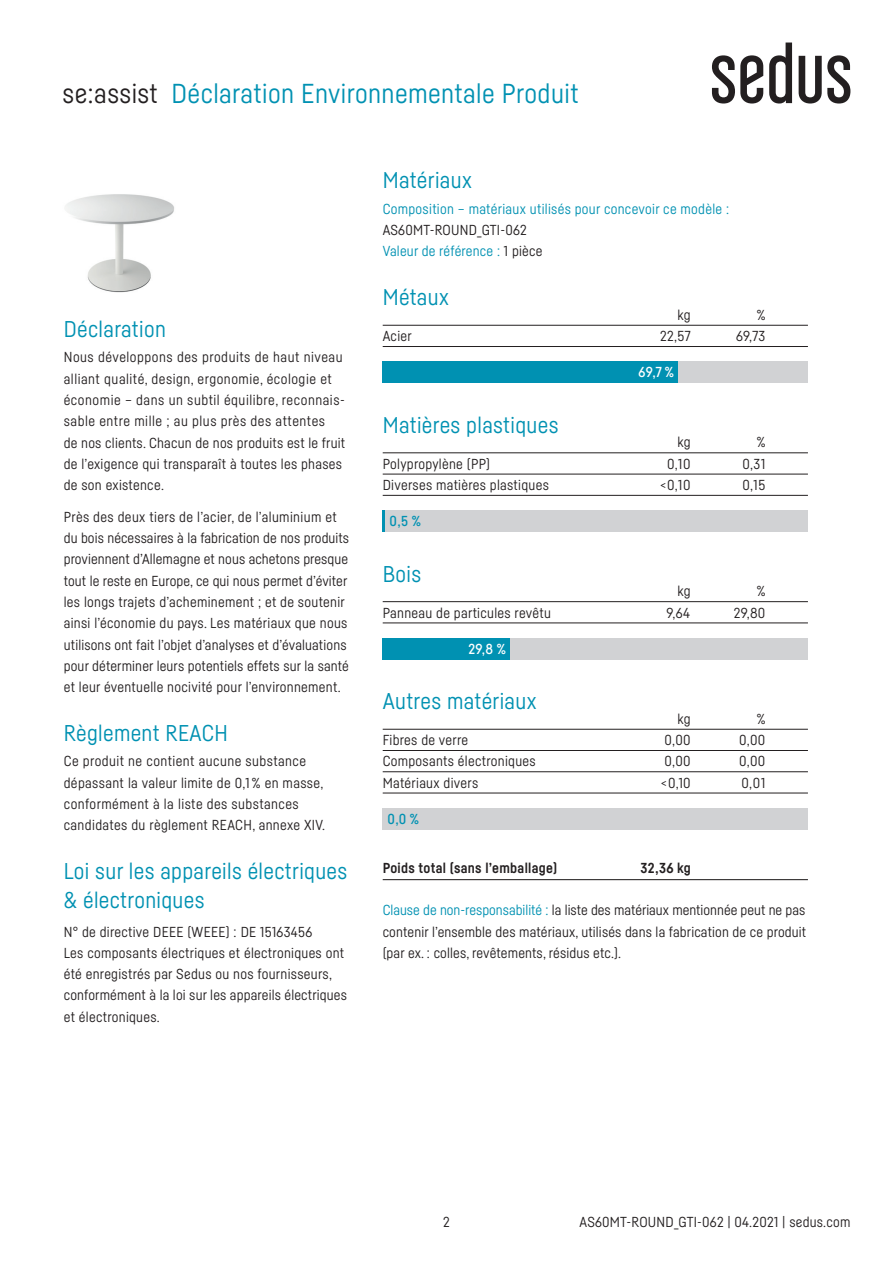
<style>
.page{position:relative;width:893px;height:1263px;background:#fff}
.page>*{position:absolute;margin:0;border:0;box-sizing:border-box;transform-origin:0 0}
.t1{font:27px "Sedus Sans";letter-spacing:.015em;color:#0091b2}
.t2{font:22.5px/28.5px "Sedus Sans";letter-spacing:.015em;color:#0091b2}
.t3{font:14.25px/21.3px "Sedus Sans";letter-spacing:.02em;color:#231f20}
.t4{font:14.25px "Sedus Sans";letter-spacing:.02em;color:#0091b2}
.t5{font:700 14.25px "Sedus Sans";letter-spacing:.02em;color:#231f20}
.t6{font:500 14.25px "Sedus Sans";color:#fff}
.t7{font:500 14.25px "Sedus Sans";color:#0091b2}
.s1{color:#231f20}
.s2{color:#0091b2}
</style>
<div class="page">
<svg style="left:712px;top:55px;width:51px;height:49px"></svg>
<svg style="left:769px;top:43px;width:23px;height:61px"></svg>
<svg style="left:799px;top:55px;width:51px;height:49px"></svg>
<img style="left:65px;top:194px;width:109px;height:99px">
<hr style="left:383px;top:325px;width:425px;height:1px;background:#231f20">
<hr style="left:383px;top:346px;width:425px;height:1px;background:#231f20">
<hr style="left:383px;top:453px;width:425px;height:1px;background:#231f20">
<hr style="left:383px;top:474px;width:425px;height:1px;background:#231f20">
<hr style="left:383px;top:495px;width:425px;height:1px;background:#231f20">
<div style="left:383px;top:361px;width:425px;height:22px;background:#d1d2d4"></div>
<div style="left:383px;top:510px;width:425px;height:21px;background:#d1d2d4"></div>
<div style="left:383px;top:361px;width:295px;height:22px;background:#0091b2"></div>
<hr style="left:383px;top:510px;width:2px;height:21px;background:#0091b2">
<hr style="left:383px;top:729px;width:425px;height:1px;background:#231f20">
<hr style="left:383px;top:750px;width:425px;height:1px;background:#231f20">
<hr style="left:383px;top:771px;width:425px;height:1px;background:#231f20">
<hr style="left:383px;top:793px;width:425px;height:1px;background:#231f20">
<div style="left:383px;top:808px;width:425px;height:21px;background:#d1d2d4"></div>
<hr style="left:383px;top:879px;width:425px;height:1px;background:#231f20">
<hr style="left:383px;top:601px;width:425px;height:1px;background:#231f20">
<hr style="left:383px;top:623px;width:425px;height:1px;background:#231f20">
<div style="left:383px;top:638px;width:425px;height:21px;background:#d1d2d4"></div>
<div style="left:383px;top:638px;width:127px;height:21px;background:#0091b2"></div>
<h1 class="t1" style="left:63px;top:77px;width:518px"><span class="s1">se:assist</span> Déclaration Environnementale Produit</h1>
<h2 class="t2" style="left:383px;top:166px;width:91px">Matériaux</h2>
<p class="t4" style="left:383px;top:200px;width:348px">Composition – matériaux utilisés pour concevoir ce modèle :</p>
<p class="t3" style="left:383px;top:219px;width:161px">AS60MT-ROUND_GTI-062<br><span class="s2">Valeur de référence :</span> 1 pièce</p>
<h2 class="t2" style="left:64px;top:314px;width:104px">Déclaration</h2>
<p class="t3" style="left:64px;top:346px;width:283px">Nous développons des produits de haut niveau alliant qualité, design, ergonomie, écologie et économie – dans un subtil équilibre, reconnais&shy;sable entre mille ; au plus près des attentes<br>de nos clients. Chacun de nos produits est le fruit de l’exigence qui transparaît à toutes les phases de son existence.</p>
<p class="t3" style="left:64px;top:506px;width:287px">Près des deux tiers de l’acier, de l’aluminium et du bois nécessaires à la fabrication de nos produits proviennent d’Allemagne et nous achetons presque tout le reste en Europe, ce qui nous permet d’éviter les longs trajets d’acheminement ; et de soutenir ainsi l’économie du pays. Les matériaux que nous utilisons ont fait l’objet d’analyses et d’évaluations pour déterminer leurs potentiels effets sur la santé et leur éventuelle nocivité pour l’environnement.</p>
<h2 class="t2" style="left:64px;top:718px;width:166px">Règlement REACH</h2>
<p class="t3" style="left:64px;top:750px;width:263px">Ce produit ne contient aucune substance dépassant la valeur limite de 0,1 % en masse, conformément à la liste des substances candidates du règlement REACH, annexe XIV.</p>
<h2 class="t2" style="left:64px;top:857px;width:285px">Loi sur les appareils électriques &amp; électroniques</h2>
<p class="t3" style="left:64px;top:920px;width:285px">N° de directive DEEE (WEEE) : DE 15163456<br>Les composants électriques et électroniques ont été enregistrés par Sedus ou nos fournisseurs, conformément à la loi sur les appareils électriques et électroniques.</p>
<h2 class="t2" style="left:383px;top:283px;width:68px">Métaux</h2>
<p class="t3" style="left:678px;top:304px;width:15px">kg</p>
<p class="t3" style="left:757px;top:304px;width:10px">%</p>
<p class="t3" style="left:383px;top:325px;width:31px">Acier</p>
<p class="t3" style="left:660px;top:325px;width:32px">22,57</p>
<p class="t3" style="left:736px;top:325px;width:31px">69,73</p>
<h2 class="t2" style="left:383px;top:410px;width:177px">Matières plastiques</h2>
<p class="t6" style="left:638px;top:364px;width:37px">69,7 %</p>
<p class="t3" style="left:678px;top:431px;width:15px">kg</p>
<p class="t3" style="left:757px;top:431px;width:10px">%</p>
<p class="t3" style="left:383px;top:453px;width:109px">Polypropylène (PP)</p>
<p class="t3" style="left:667px;top:453px;width:25px">0,10</p>
<p class="t3" style="left:742px;top:453px;width:24px">0,31</p>
<p class="t3" style="left:383px;top:474px;width:168px">Diverses matières plastiques</p>
<p class="t3" style="left:660px;top:474px;width:32px">&lt;0,10</p>
<p class="t3" style="left:742px;top:474px;width:25px">0,15</p>
<p class="t7" style="left:390px;top:512px;width:33px">0,5 %</p>
<h2 class="t2" style="left:383px;top:559px;width:40px">Bois</h2>
<p class="t3" style="left:678px;top:580px;width:15px">kg</p>
<p class="t3" style="left:757px;top:580px;width:10px">%</p>
<p class="t3" style="left:383px;top:601px;width:170px">Panneau de particules revêtu</p>
<p class="t3" style="left:666px;top:601px;width:25px">9,64</p>
<p class="t3" style="left:734px;top:601px;width:33px">29,80</p>
<p class="t6" style="left:468px;top:640px;width:39px">29,8 %</p>
<h2 class="t2" style="left:383px;top:687px;width:155px">Autres matériaux</h2>
<p class="t3" style="left:678px;top:708px;width:15px">kg</p>
<p class="t3" style="left:757px;top:708px;width:10px">%</p>
<p class="t3" style="left:383px;top:729px;width:87px">Fibres de verre</p>
<p class="t3" style="left:664px;top:729px;width:28px">0,00</p>
<p class="t3" style="left:739px;top:729px;width:28px">0,00</p>
<p class="t3" style="left:383px;top:750px;width:155px">Composants électroniques</p>
<p class="t3" style="left:664px;top:750px;width:28px">0,00</p>
<p class="t3" style="left:739px;top:750px;width:28px">0,00</p>
<p class="t3" style="left:383px;top:772px;width:97px">Matériaux divers</p>
<p class="t3" style="left:661px;top:772px;width:32px">&lt;0,10</p>
<p class="t3" style="left:741px;top:772px;width:25px">0,01</p>
<p class="t7" style="left:388px;top:810px;width:33px">0,0 %</p>
<p class="t5" style="left:383px;top:859px;width:176px">Poids total (sans l’emballage)</p>
<p class="t5" style="left:641px;top:859px;width:52px">32,36 kg</p>
<p class="t3" style="left:383px;top:899px;width:425px;text-align:justify"><span class="s2">Clause de non-responsabilité :</span> la liste des matériaux mentionnée peut ne pas contenir l’ensemble des matériaux, utilisés dans la fabrication de ce produit (par ex. : colles, revêtements, résidus etc.).</p>
<p class="t3" style="left:443px;top:1211px;width:8px">2</p>
<p class="t3" style="left:580px;top:1211px;width:272px">AS60MT-ROUND_GTI-062 | 04.2021 | sedus.com</p>
</div>
